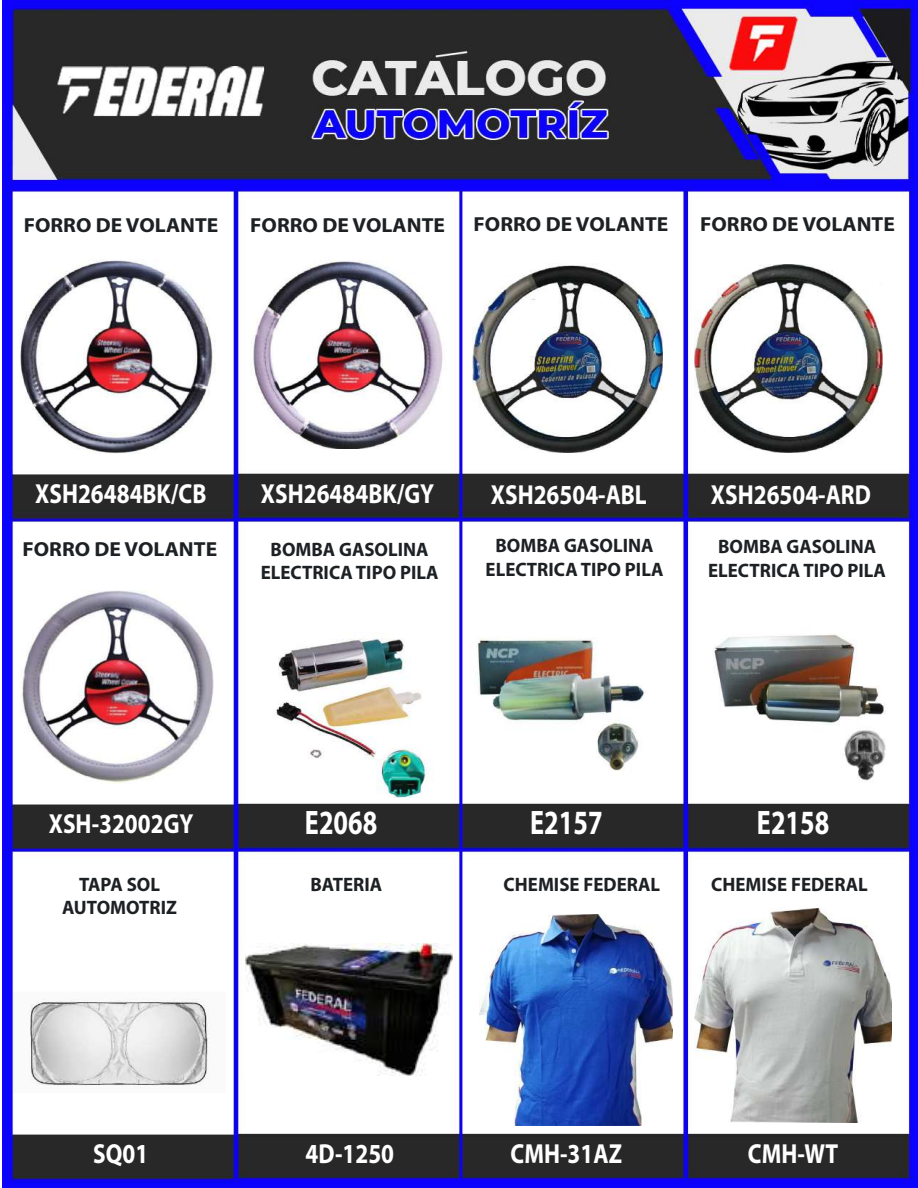
<style>
.page{position:relative;width:918px;height:1188px;background:#fff}
.page>*{position:absolute;margin:0;border:0;box-sizing:border-box;transform-origin:0 0}
.t1{font:34.05px "Myriad Variable Concept";letter-spacing:.195em;color:#fff;scale:.77 1}
.t2{font:27.6px "Myriad Variable Concept";letter-spacing:.2em;color:#fff;scale:.84 1}
.t3{font:20.4px "Myriad Variable Concept";letter-spacing:.225em;color:#1d2124;scale:1.06 1}
.t4{font:19.5px/23.4px "Myriad Variable Concept";letter-spacing:.22em;color:#1d2124;text-align:center}
</style>
<div class="page">
<img style="left:3px;top:0;width:915px;height:1188px">
<img style="left:19px;top:259px;width:196px;height:195px">
<img style="left:250px;top:260px;width:196px;height:188px">
<img style="left:473px;top:264px;width:190px;height:188px">
<img style="left:694px;top:265px;width:188px;height:187px">
<img style="left:21px;top:591px;width:192px;height:193px">
<img style="left:470px;top:615px;width:177px;height:160px">
<img style="left:707px;top:616px;width:187px;height:174px">
<img style="left:261px;top:621px;width:180px;height:177px">
<img style="left:14px;top:982px;width:212px;height:111px">
<img style="left:245px;top:944px;width:207px;height:132px">
<img style="left:480px;top:914px;width:193px;height:212px">
<img style="left:695px;top:908px;width:197px;height:214px">
<p class="t3" style="left:24px;top:213px;width:181px">FORRO DE VOLANTE</p>
<p class="t3" style="left:250px;top:213px;width:181px">FORRO DE VOLANTE</p>
<p class="t3" style="left:474px;top:213px;width:181px">FORRO DE VOLANTE</p>
<p class="t3" style="left:700px;top:213px;width:181px">FORRO DE VOLANTE</p>
<h2 class="t2" style="left:35px;top:478px;width:199px">XSH26484BK/CB</h2>
<p class="t3" style="left:22px;top:537px;width:181px">FORRO DE VOLANTE</p>
<h2 class="t2" style="left:261px;top:478px;width:202px">XSH26484BK/GY</h2>
<p class="t4" style="left:261px;top:537px;width:175px">BOMBA GASOLINA<br>ELECTRICA TIPO PILA</p>
<h2 class="t2" style="left:491px;top:478px;width:182px">XSH26504-ABL</h2>
<p class="t4" style="left:486px;top:534px;width:175px">BOMBA GASOLINA<br>ELECTRICA TIPO PILA</p>
<h2 class="t2" style="left:711px;top:478px;width:184px">XSH26504-ARD</h2>
<p class="t4" style="left:708px;top:535px;width:175px">BOMBA GASOLINA<br>ELECTRICA TIPO PILA</p>
<h1 class="t1" style="left:305px;top:803px;width:89px">E2068</h1>
<h2 class="t2" style="left:49px;top:807px;width:168px">XSH-32002GY</h2>
<h1 class="t1" style="left:530px;top:803px;width:89px">E2157</h1>
<h1 class="t1" style="left:757px;top:803px;width:89px">E2158</h1>
<p class="t4" style="left:62px;top:873px;width:112px">TAPA SOL<br>AUTOMOTRIZ</p>
<p class="t4" style="left:311px;top:873px;width:69px">BATERIA</p>
<p class="t4" style="left:504px;top:873px;width:155px">CHEMISE FEDERAL</p>
<p class="t4" style="left:711px;top:873px;width:155px">CHEMISE FEDERAL</p>
<h2 class="t2" style="left:93px;top:1137px;width:62px">SQ01</h2>
<h2 class="t2" style="left:306px;top:1137px;width:101px">4D-1250</h2>
<h2 class="t2" style="left:511px;top:1137px;width:128px">CMH-31AZ</h2>
<h2 class="t2" style="left:748px;top:1137px;width:103px">CMH-WT</h2>
</div>
